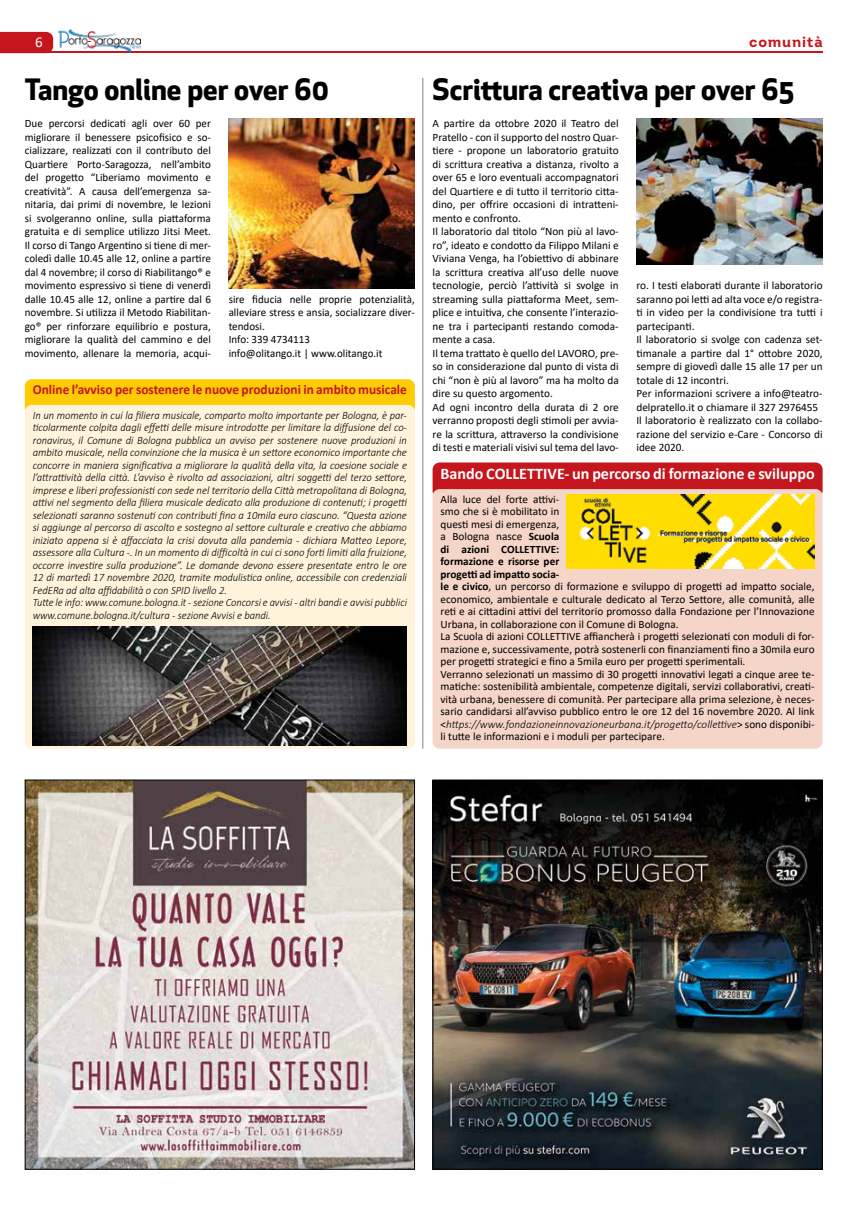
<style>
.page{position:relative;width:851px;height:1205px;background:#fff}
.page>*{position:absolute;margin:0;border:0;box-sizing:border-box;transform-origin:0 0}
.t1{font:700 28.75px "Apex New";color:#000}
.t2{font:700 16.25px "Calibri";color:#fff}
.t3{font:700 15px "Intro";letter-spacing:.05em;color:#c4161c}
.t4{font:15px "Calibri";color:#fff}
.t5{font:700 13.75px "Calibri";color:#c4161c}
.t6{font:11.25px/13.5px "Calibri";color:#000}
.t7{font:italic 300 11.25px/12.5px "Calibri";letter-spacing:-.005em;color:#000;scale:.95 1}
.s1{font-weight:700}
.s2{font-weight:300;font-style:italic}
</style>
<div class="page">
<svg style="left:0;top:32px;width:53px;height:21px"></svg>
<hr style="left:25px;top:51px;width:797px;height:2px;background:#c4161c">
<img style="left:58px;top:29px;width:82px;height:23px">
<img style="left:434px;top:782px;width:386px;height:385px">
<div style="left:432px;top:780px;width:390px;height:389px;border:1px solid #000"></div>
<hr style="left:422px;top:78px;width:1px;height:671px;background:#808285">
<img style="left:636px;top:119px;width:186px;height:145px">
<div style="left:432px;top:462px;width:390px;height:36px;background:#c4161c;border-radius:7px"></div>
<div style="left:432px;top:489px;width:390px;height:260px;background:#f4d5c8;border-radius:7px"></div>
<div style="left:25px;top:379px;width:390px;height:36px;background:#ffcb05;border-radius:7px"></div>
<div style="left:25px;top:405px;width:390px;height:344px;background:#fff4db;border-radius:7px"></div>
<img style="left:566px;top:494px;width:248px;height:75px">
<img style="left:229px;top:119px;width:186px;height:170px">
<img style="left:33px;top:626px;width:374px;height:119px">
<img style="left:27px;top:782px;width:386px;height:385px">
<div style="left:25px;top:780px;width:390px;height:389px;border:1px solid #000"></div>
<h3 class="t4" style="left:35px;top:31px;width:9px">6</h3>
<h3 class="t3" style="left:749px;top:32px;width:75px">comunità</h3>
<h1 class="t1" style="left:25px;top:68px;width:306px">Tango online per over 60</h1>
<p class="t6" style="left:25px;top:116px;width:188px;text-align:justify">Due percorsi dedicati agli over 60 per migliorare il benessere psicofisico e so&shy;cializzare, realizzati con il contributo del Quartiere Porto-Saragozza, nell’ambito del progetto “Liberiamo movimento e creatività”. A causa dell’emergenza sa&shy;nitaria, dai primi di novembre, le lezioni si svolgeranno online, sulla piattaforma gratuita e di semplice utilizzo Jitsi Meet.<br>Il corso di Tango Argentino si tiene di mer&shy;coledì dalle 10.45 alle 12, online a partire dal 4 novembre; il corso di Riabilitango® e movimento espressivo si tiene di venerdì dalle 10.45 alle 12, online a partire dal 6 novembre. Si utilizza il Metodo Riabilitan&shy;go® per rinforzare equilibrio e postura, migliorare la qualità del cammino e del movimento, allenare la memoria, acqui-</p>
<h1 class="t1" style="left:432px;top:68px;width:363px">Scrittura creativa per over 65</h1>
<p class="t6" style="left:432px;top:116px;width:188px">A partire da ottobre 2020 il Teatro del Pratello - con il supporto del nostro Quar&shy;tiere - propone un laboratorio gratuito di scrittura creativa a distanza, rivolto a over 65 e loro eventuali accompagnatori del Quartiere e di tutto il territorio citta&shy;dino, per offrire occasioni di intratteni&shy;mento e confronto.<br>Il laboratorio dal titolo “Non più al lavo&shy;ro”, ideato e condotto da Filippo Milani e Viviana Venga, ha l’obiettivo di abbinare la scrittura creativa all’uso delle nuove tecnologie, perciò l’attività si svolge in streaming sulla piattaforma Meet, sem&shy;plice e intuitiva, che consente l’interazio&shy;ne tra i partecipanti restando comoda&shy;mente a casa.<br>Il tema trattato è quello del LAVORO, pre&shy;so in considerazione dal punto di vista di chi “non è più al lavoro” ma ha molto da dire su questo argomento.<br>Ad ogni incontro della durata di 2 ore verranno proposti degli stimoli per avvia&shy;re la scrittura, attraverso la condivisione di testi e materiali visivi sul tema del lavo-</p>
<p class="t6" style="left:636px;top:278px;width:188px">ro. I testi elaborati durante il laboratorio saranno poi letti ad alta voce e/o registra&shy;ti in video per la condivisione tra tutti i partecipanti.<br>Il laboratorio si svolge con cadenza set&shy;timanale a partire dal 1° ottobre 2020, sempre di giovedì dalle 15 alle 17 per un totale di 12 incontri.<br>Per informazioni scrivere a info@teatro&shy;delpratello.it o chiamare il 327 2976455<br>Il laboratorio è realizzato con la collabo&shy;razione del servizio e-Care - Concorso di idee 2020.</p>
<h2 class="t2" style="left:440px;top:462px;width:375px">Bando COLLETTIVE- un percorso di formazione e sviluppo</h2>
<p class="t6" style="left:440px;top:492px;width:375px;line-height:12.5px">Alla luce del forte attivi-<br>smo che si è mobilitato in<br>questi mesi di emergenza,<br>a Bologna nasce <span class="s1">Scuola<br>di azioni COLLETTIVE:<br>formazione e risorse per<br>progetti ad impatto socia-<br>le e civico</span>, un percorso di formazione e sviluppo di progetti ad impatto sociale, economico, ambientale e culturale dedicato al Terzo Settore, alle comunità, alle reti e ai cittadini attivi del territorio promosso dalla Fondazione per l’Innovazione Urbana, in collaborazione con il Comune di Bologna.<br>La Scuola di azioni COLLETTIVE affiancherà i progetti selezionati con moduli di for&shy;mazione e, successivamente, potrà sostenerli con finanziamenti fino a 30mila euro per progetti strategici e fino a 5mila euro per progetti sperimentali.<br>Verranno selezionati un massimo di 30 progetti innovativi legati a cinque aree te&shy;matiche: sostenibilità ambientale, competenze digitali, servizi collaborativi, creati&shy;vità urbana, benessere di comunità. Per partecipare alla prima selezione, è neces&shy;sario candidarsi all’avviso pubblico entro le ore 12 del 16 novembre 2020. Al link &lt;<span class="s2">https://www.fondazioneinnovazioneurbana.it/progetto/collettive</span>&gt; sono disponibi&shy;li tutte le informazioni e i moduli per partecipare.</p>
<p class="t6" style="left:229px;top:292px;width:188px">sire fiducia nelle proprie potenzialità, alleviare stress e ansia, socializzare diver&shy;tendosi.<br>Info: 339 4734113<br>info@olitango.it | www.olitango.it</p>
<p class="t5" style="left:33px;top:380px;width:375px">Online l’avviso per sostenere le nuove produzioni in ambito musicale</p>
<p class="t7" style="left:33px;top:408px;width:395px">In un momento in cui la filiera musicale, comparto molto importante per Bologna, è par&shy;ticolarmente colpita dagli effetti delle misure introdotte per limitare la diffusione del co&shy;ronavirus, il Comune di Bologna pubblica un avviso per sostenere nuove produzioni in ambito musicale, nella convinzione che la musica è un settore economico importante che concorre in maniera significativa a migliorare la qualità della vita, la coesione sociale e l’attrattività della città. L’avviso è rivolto ad associazioni, altri soggetti del terzo settore, imprese e liberi professionisti con sede nel territorio della Città metropolitana di Bologna, attivi nel segmento della filiera musicale dedicato alla produzione di contenuti; i progetti selezionati saranno sostenuti con contributi fino a 10mila euro ciascuno. “Questa azione si aggiunge al percorso di ascolto e sostegno al settore culturale e creativo che abbiamo iniziato appena si è affacciata la crisi dovuta alla pandemia - dichiara Matteo Lepore, assessore alla Cultura -. In un momento di difficoltà in cui ci sono forti limiti alla fruizione, occorre investire sulla produzione”. Le domande devono essere presentate entro le ore 12 di martedì 17 novembre 2020, tramite modulistica online, accessibile con credenziali FedERa ad alta affidabilità o con SPID livello 2.<br>Tutte le info: www.comune.bologna.it - sezione Concorsi e avvisi - altri bandi e avvisi pubblici www.comune.bologna.it/cultura - sezione Avvisi e bandi.</p>
</div>
